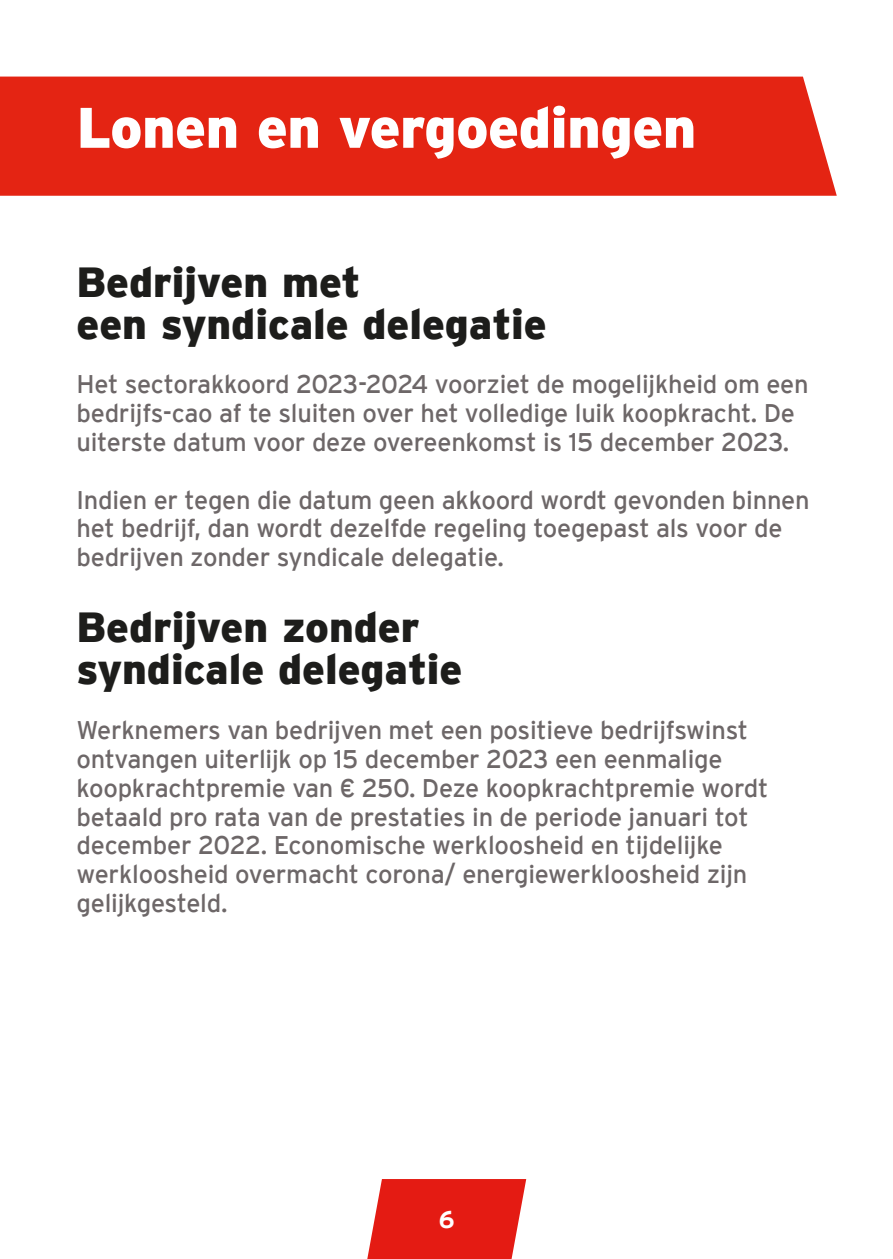
<style>
.page{position:relative;width:893px;height:1259px;background:#fff}
.page>*{position:absolute;margin:0;border:0;box-sizing:border-box;transform-origin:0 0}
.t1{font:900 57px "Interstate";letter-spacing:-.01em;color:#fff}
.t2{font:900 42px/42px "Interstate";color:#1d1d1b}
.t3{font:25.5px/28.8px "Interstate";letter-spacing:-.01em;color:#6d6768}
.t4{font:700 24px "Interstate";color:#fff}
</style>
<div class="page">
<div style="left:0;top:77px;width:837px;height:119px;background:#e42413"></div>
<svg style="left:367px;top:1179px;width:159px;height:80px;background:#e63028"></svg>
<h1 class="t1" style="left:77px;top:95px;width:621px">Lonen en vergoedingen</h1>
<h2 class="t2" style="left:77px;top:261px;width:472px">Bedrijven met<br>een syndicale delegatie</h2>
<p class="t3" style="left:77px;top:370px;width:734px">Het sectorakkoord 2023-2024 voorziet de mogelijkheid om een bedrijfs-cao af te sluiten over het volledige luik koopkracht. De uiterste datum voor deze overeenkomst is 15 december 2023.</p>
<p class="t3" style="left:77px;top:485px;width:735px">Indien er tegen die datum geen akkoord wordt gevonden binnen het bedrijf, dan wordt dezelfde regeling toegepast als voor de bedrijven zonder syndicale delegatie.</p>
<h2 class="t2" style="left:77px;top:606px;width:387px">Bedrijven zonder syndicale delegatie</h2>
<p class="t3" style="left:77px;top:715px;width:693px">Werknemers van bedrijven met een positieve bedrijfswinst ontvangen uiterlijk op 15 december 2023 een eenmalige koopkrachtpremie van € 250. Deze koopkrachtpremie wordt betaald pro rata van de prestaties in de periode januari tot december 2022. Economische werkloosheid en tijdelijke werkloosheid overmacht corona/ energiewerkloosheid zijn gelijkgesteld.</p>
<p class="t4" style="left:439px;top:1206px;width:17px">6</p>
</div>
